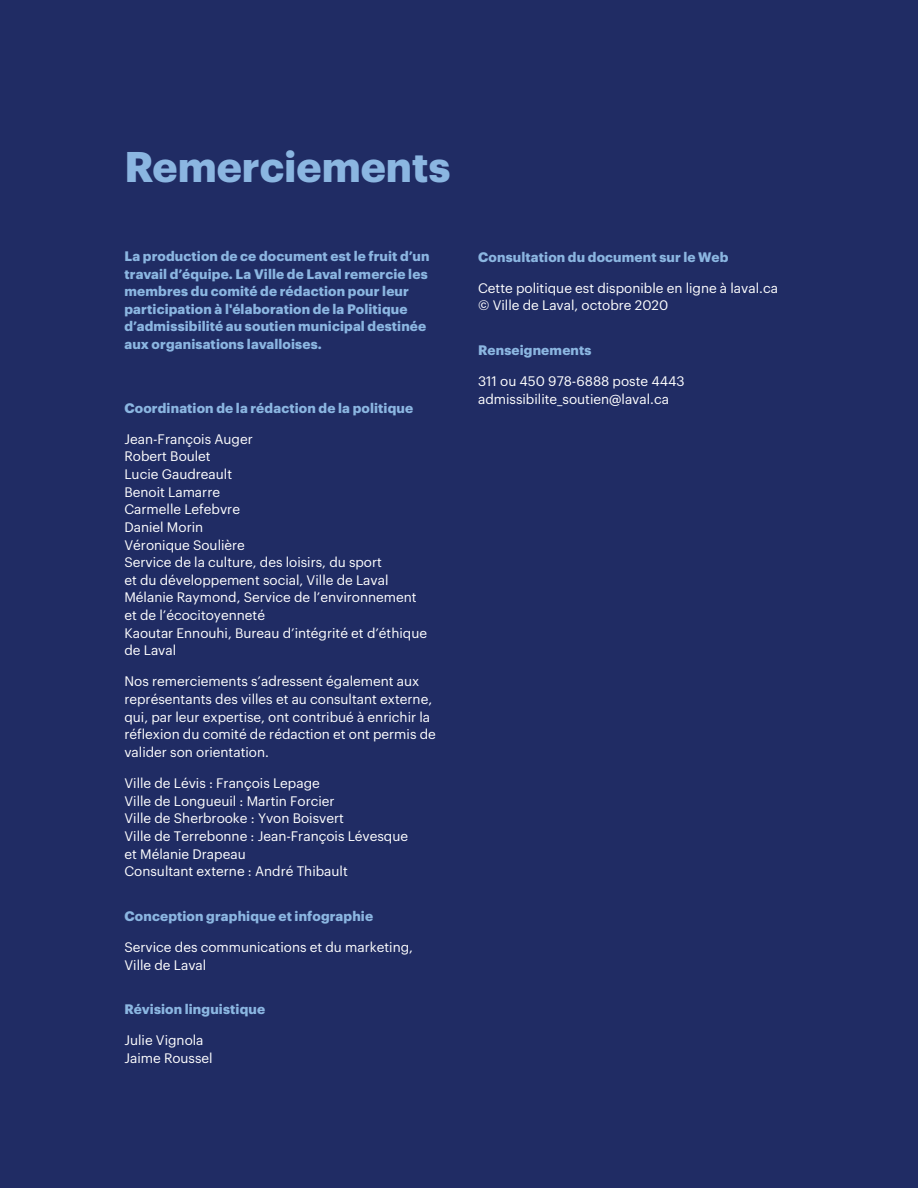
<style>
.page{position:relative;width:918px;height:1188px;background:#202c64}
.page>*{position:absolute;margin:0;border:0;box-sizing:border-box;transform-origin:0 0}
.t1{font:700 42px "Graphik";color:#8bb6e1}
.t2{font:13.5px/17.7px "Graphik";color:#fff}
.t3{font:700 13.5px/17.7px "Graphik";letter-spacing:.01em;color:#8bb6e1}
</style>
<div class="page">
<h1 class="t1" style="left:124px;top:135px;width:327px">Remerciements</h1>
<p class="t3" style="left:124px;top:246px;width:307px">La production de ce document est le fruit d’un travail d’équipe. La Ville de Laval remercie les membres du comité de rédaction pour leur participation à l'élaboration de la Politique d’admissibilité au soutien municipal destinée aux organisations lavalloises.</p>
<p class="t3" style="left:124px;top:398px;width:290px">Coordination de la rédaction de la politique</p>
<p class="t2" style="left:124px;top:429px;width:304px">Jean-François Auger<br>Robert Boulet<br>Lucie Gaudreault<br>Benoit Lamarre<br>Carmelle Lefebvre<br>Daniel Morin<br>Véronique Soulière<br>Service de la culture, des loisirs, du sport<br>et du développement social, Ville de Laval<br>Mélanie Raymond, Service de l’environnement et de l’écocitoyenneté<br>Kaoutar Ennouhi, Bureau d’intégrité et d’éthique de Laval</p>
<p class="t2" style="left:124px;top:672px;width:313px">Nos remerciements s’adressent également aux représentants des villes et au consultant externe, qui, par leur expertise, ont contribué à enrichir la réflexion du comité de rédaction et ont permis de valider son orientation.</p>
<p class="t2" style="left:124px;top:773px;width:285px">Ville de Lévis : François Lepage<br>Ville de Longueuil : Martin Forcier<br>Ville de Sherbrooke : Yvon Boisvert<br>Ville de Terrebonne : Jean-François Lévesque et Mélanie Drapeau<br>Consultant externe : André Thibault</p>
<p class="t3" style="left:124px;top:906px;width:250px">Conception graphique et infographie</p>
<p class="t2" style="left:124px;top:937px;width:290px">Service des communications et du marketing,<br>Ville de Laval</p>
<p class="t3" style="left:124px;top:999px;width:142px">Révision linguistique</p>
<p class="t2" style="left:124px;top:1031px;width:90px">Julie Vignola<br>Jaime Roussel</p>
<p class="t3" style="left:478px;top:247px;width:252px">Consultation du document sur le Web</p>
<p class="t2" style="left:478px;top:278px;width:301px">Cette politique est disponible en ligne à laval.ca © Ville de Laval, octobre 2020</p>
<p class="t3" style="left:478px;top:340px;width:115px">Renseignements</p>
<p class="t2" style="left:478px;top:371px;width:208px">311 ou 450 978-6888 poste 4443 admissibilite_soutien@laval.ca</p>
</div>
